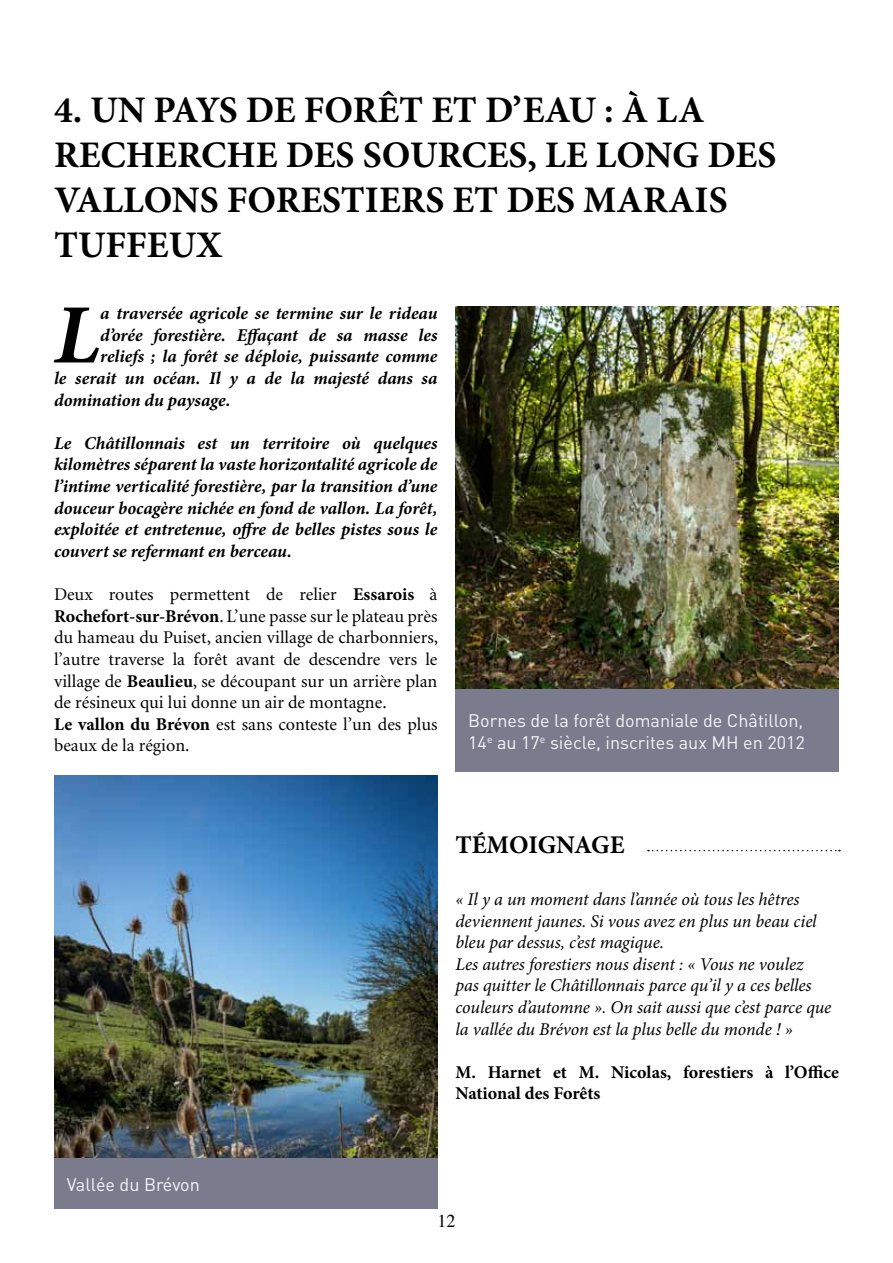
<style>
.page{position:relative;width:893px;height:1263px;background:#fff}
.page>*{position:absolute;margin:0;border:0;box-sizing:border-box;transform-origin:0 0}
.t1{font:italic 700 84.6px "Minion Pro";color:#000}
.t2{font:700 37.5px/45px "Minion Pro";color:#000}
.t3{font:700 25.5px "Minion Pro";letter-spacing:-.005em;color:#000}
.t4{font:italic 700 18px/21.6px "Minion Pro";letter-spacing:-.005em;color:#000;text-align:justify}
.t5{font:18px/21.6px "Minion";color:#000}
.t6{font:italic 18px/21.6px "Minion Pro";letter-spacing:-.005em;color:#000}
.t7{font:18px/21.6px "DIN";color:#f3f5f9}
.t8{font:700 18px/21.6px "Minion Pro";color:#000}
.t9{font:18px "Times";color:#000}
.s1{font-family:"Minion Pro";font-weight:700}
</style>
<div class="page">
<img style="left:455px;top:306px;width:384px;height:384px">
<div style="left:455px;top:690px;width:384px;height:82px;background:#7a7c8d"></div>
<img style="left:54px;top:775px;width:383px;height:383px">
<svg style="left:648px;top:850px;width:192px;height:1px"></svg>
<div style="left:54px;top:1158px;width:383px;height:51px;background:#7a7c8d"></div>
<h2 class="t2" style="left:54px;top:87px;width:724px">4. UN PAYS DE FORÊT ET D’EAU : À LA<br>RECHERCHE DES SOURCES, LE LONG DES<br>VALLONS FORESTIERS ET DES MARAIS<br>TUFFEUX</h2>
<h1 class="t1" style="left:54px;top:275px;width:48px">L</h1>
<p class="t4" style="left:100px;top:302px;width:339px">a traversée agricole se termine sur le rideau</p>
<p class="t4" style="left:100px;top:324px;width:339px">d’orée forestière. Effaçant de sa masse les</p>
<p class="t4" style="left:100px;top:346px;width:339px">reliefs ; la forêt se déploie, puissante comme</p>
<p class="t4" style="left:54px;top:367px;width:385px">le serait un océan. Il y a de la majesté dans sa</p>
<p class="t4" style="left:54px;top:389px;width:178px">domination du paysage.</p>
<p class="t4" style="left:54px;top:432px;width:385px">Le Châtillonnais est un territoire où quelques kilomètres séparent la vaste horizontalité agricole de l’intime verticalité forestière, par la transition d’une douceur bocagère nichée en fond de vallon. La forêt, exploitée et entretenue, offre de belles pistes sous le couvert se refermant en berceau.</p>
<p class="t5" style="left:54px;top:584px;width:386px">Deux routes permettent de relier <span class="s1">Essarois</span> à <span class="s1">Rochefort-sur-Brévon</span>. L’une passe sur le plateau près du hameau du Puiset, ancien village de charbonniers, l’autre traverse la forêt avant de descendre vers le village de <span class="s1">Beaulieu</span>, se découpant sur un arrière plan de résineux qui lui donne un air de montagne.<br><span class="s1">Le vallon du Brévon</span> est sans conteste l’un des plus beaux de la région.</p>
<p class="t7" style="left:468px;top:710px;width:338px">Bornes de la forêt domaniale de Châtillon,<br>14<sup>e</sup> au 17<sup>e</sup> siècle, inscrites aux MH en 2012</p>
<h3 class="t3" style="left:455px;top:827px;width:171px">TÉMOIGNAGE</h3>
<p class="t6" style="left:455px;top:888px;width:377px">« Il y a un moment dans l’année où tous les hêtres deviennent jaunes. Si vous avez en plus un beau ciel bleu par dessus, c’est magique.<br>Les autres forestiers nous disent : « Vous ne voulez pas quitter le Châtillonnais parce qu’il y a ces belles couleurs d’automne ». On sait aussi que c’est parce que la vallée du Brévon est la plus belle du monde ! »</p>
<p class="t8" style="left:455px;top:1061px;width:385px">M. Harnet et M. Nicolas, forestiers à l’Office<br>National des Forêts</p>
<p class="t7" style="left:67px;top:1173px;width:135px">Vallée du Brévon</p>
<p class="t9" style="left:437px;top:1204px;width:19px">12</p>
</div>
